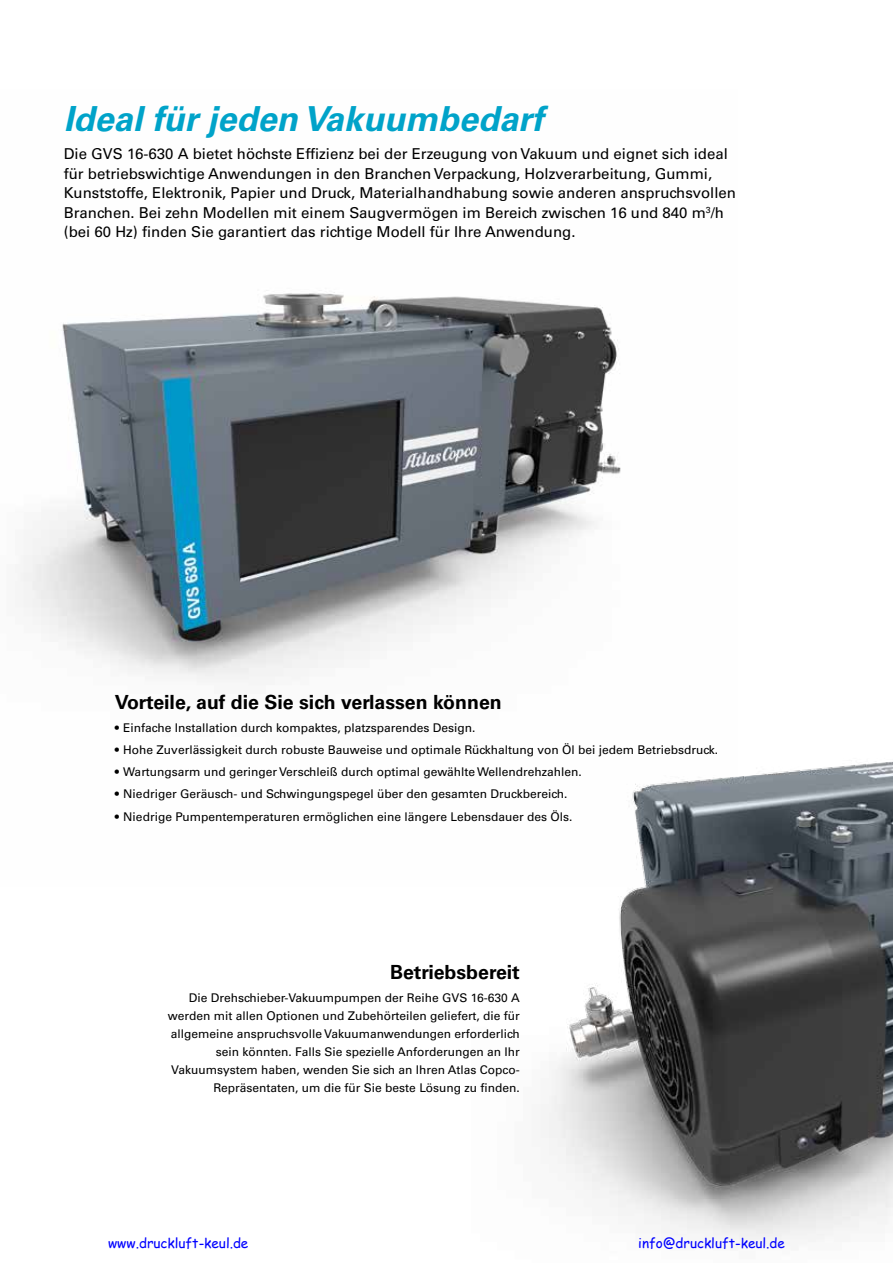
<style>
.page{position:relative;width:893px;height:1263px;background:#fff}
.page>*{position:absolute;margin:0;border:0;box-sizing:border-box;transform-origin:0 0}
.t1{font:italic 700 34.5px "Univers LT Std";color:#00a3c9}
.t2{font:700 19.5px "Univers LT Std";color:#000}
.t3{font:15px/19.5px "Univers LT Std";color:#000}
.t4{font:13.5px "Comic Sans MS";color:#00f}
.t5{font:12px/18px "Univers LT Std";color:#000;text-align:right}
</style>
<div class="page">
<img style="left:20px;top:290px;width:601px;height:390px">
<img style="left:471px;top:603px;width:422px;height:641px">
<h1 class="t1" style="left:64px;top:99px;width:481px">Ideal für jeden Vakuumbedarf</h1>
<p class="t3" style="left:64px;top:144px;width:674px">Die GVS 16-630 A bietet höchste Effizienz bei der Erzeugung von Vakuum und eignet sich ideal für betriebswichtige Anwendungen in den Branchen Verpackung, Holzverarbeitung, Gummi, Kunststoffe, Elektronik, Papier und Druck, Materialhandhabung sowie anderen anspruchsvollen Branchen. Bei zehn Modellen mit einem Saugvermögen im Bereich zwischen 16 und 840 m<sup>3</sup>/h (bei 60 Hz) finden Sie garantiert das richtige Modell für Ihre Anwendung.</p>
<h2 class="t2" style="left:115px;top:691px;width:388px">Vorteile, auf die Sie sich verlassen können</h2>
<p class="t5" style="left:115px;top:718px;width:362px">• Einfache Installation durch kompaktes, platzsparendes Design.</p>
<p class="t5" style="left:115px;top:741px;width:605px">• Hohe Zuverlässigkeit durch robuste Bauweise und optimale Rückhaltung von Öl bei jedem Betriebsdruck.</p>
<p class="t5" style="left:115px;top:763px;width:469px">• Wartungsarm und geringer Verschleiß durch optimal gewählte Wellendrehzahlen.</p>
<p class="t5" style="left:115px;top:785px;width:454px">• Niedriger Geräusch- und Schwingungspegel über den gesamten Druckbereich.</p>
<p class="t5" style="left:115px;top:807px;width:459px">• Niedrige Pumpentemperaturen ermöglichen eine längere Lebensdauer des Öls.</p>
<h2 class="t2" style="left:390px;top:961px;width:131px">Betriebsbereit</h2>
<p class="t5" style="left:168px;top:988px;width:354px">Die Drehschieber-Vakuumpumpen der Reihe GVS 16-630 A werden mit allen Optionen und Zubehörteilen geliefert, die für allgemeine anspruchsvolle Vakuumanwendungen erforderlich sein könnten. Falls Sie spezielle Anforderungen an Ihr Vakuumsystem haben, wenden Sie sich an Ihren Atlas Copco-Repräsentaten, um die für Sie beste Lösung zu finden.</p>
<p class="t4" style="left:108px;top:1233px;width:142px">www.druckluft-keul.de</p>
<p class="t4" style="left:638px;top:1233px;width:148px">info@druckluft-keul.de</p>
</div>
